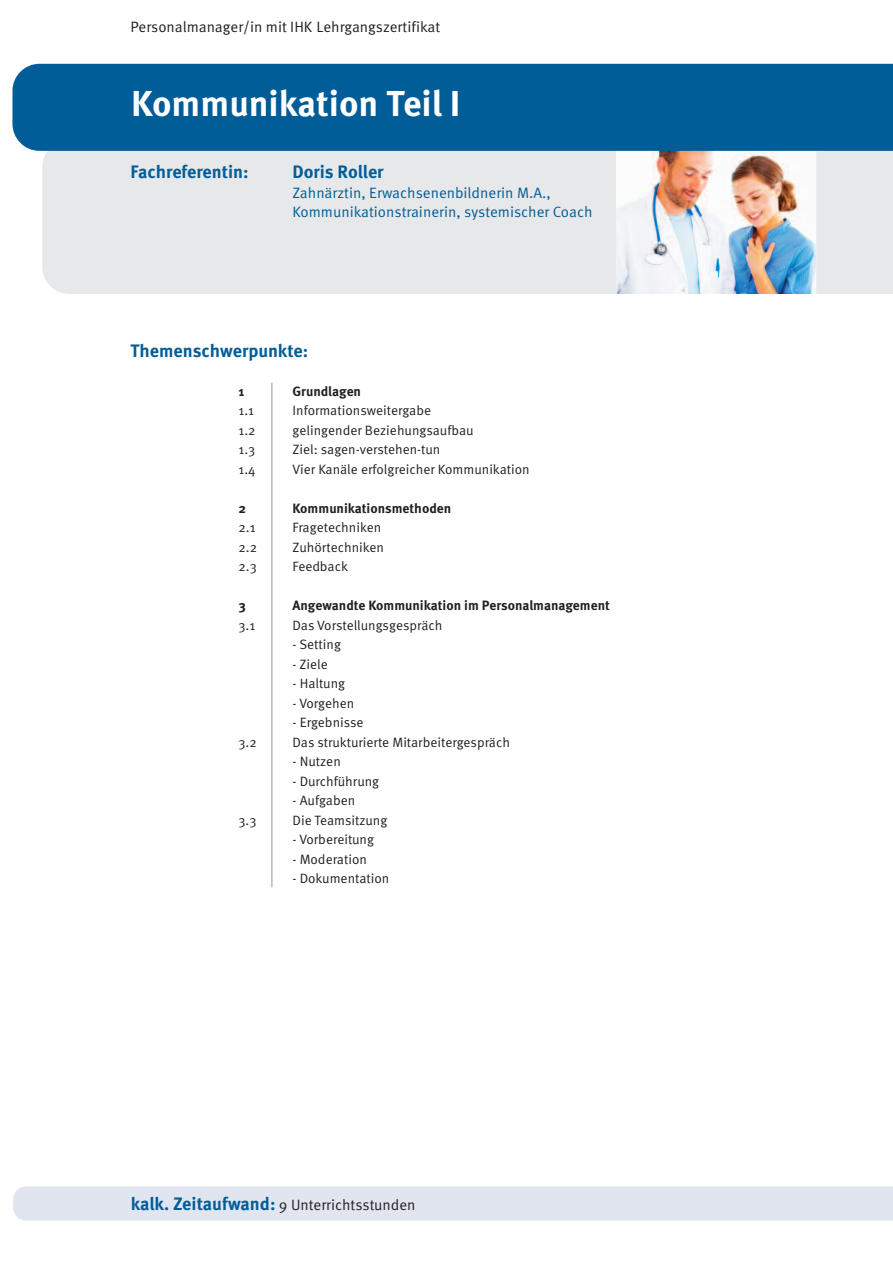
<style>
.page{position:relative;width:893px;height:1263px;background:#fff}
.page>*{position:absolute;margin:0;border:0;box-sizing:border-box;transform-origin:0 0}
.t1{font:700 36px "Meta OT";color:#fff}
.t2{font:700 18px "Meta OT";color:#015d98}
.t3{font:15px "Meta OT Norm";color:#231f20}
.t4{font:15px/19.5px "Meta OT Norm";color:#015d98}
.t5{font:13.5px "Meta OT Norm";color:#231f20}
.t6{font:700 13.5px "Meta OT";color:#231f20}
.s1{font-family:"Meta OT";font-weight:700;font-size:18px;color:#015d98}
</style>
<div class="page">
<div style="left:42px;top:151px;width:851px;height:143px;background:#e7e8e9"></div>
<img style="left:617px;top:151px;width:198px;height:143px">
<div style="left:13px;top:1186px;width:880px;height:34px;background:#e0e5f0"></div>
<div style="left:12px;top:64px;width:881px;height:87px;background:#015d98"></div>
<hr style="left:272px;top:383px;width:1px;height:504px;background:#939598">
<p class="t3" style="left:130px;top:22px;width:311px">Personalmanager/in mit IHK Lehrgangszertifikat</p>
<h1 class="t1" style="left:131px;top:90px;width:331px">Kommunikation Teil I</h1>
<h2 class="t2" style="left:130px;top:165px;width:120px">Fachreferentin:</h2>
<h2 class="t2" style="left:292px;top:165px;width:93px">Doris Roller</h2>
<p class="t4" style="left:292px;top:184px;width:301px">Zahnärztin, Erwachsenenbildnerin M.A.,<br>Kommunikationstrainerin, systemischer Coach</p>
<h2 class="t2" style="left:130px;top:343px;width:179px">Themenschwerpunkte:</h2>
<p class="t6" style="left:238px;top:386px;width:7px">1</p>
<p class="t6" style="left:292px;top:386px;width:70px">Grundlagen</p>
<p class="t5" style="left:238px;top:405px;width:17px">1.1</p>
<p class="t5" style="left:292px;top:405px;width:140px">Informationsweitergabe</p>
<p class="t5" style="left:238px;top:425px;width:19px">1.2</p>
<p class="t5" style="left:292px;top:425px;width:183px">gelingender Beziehungsaufbau</p>
<p class="t5" style="left:238px;top:444px;width:18px">1.3</p>
<p class="t5" style="left:292px;top:444px;width:149px">Ziel: sagen-verstehen-tun</p>
<p class="t5" style="left:238px;top:464px;width:19px">1.4</p>
<p class="t5" style="left:292px;top:464px;width:239px">Vier Kanäle erfolgreicher Kommunikation</p>
<p class="t6" style="left:238px;top:503px;width:9px">2</p>
<p class="t6" style="left:292px;top:503px;width:160px">Kommunikationsmethoden</p>
<p class="t5" style="left:238px;top:522px;width:19px">2.1</p>
<p class="t5" style="left:292px;top:522px;width:90px">Fragetechniken</p>
<p class="t5" style="left:238px;top:542px;width:20px">2.2</p>
<p class="t5" style="left:292px;top:542px;width:93px">Zuhörtechniken</p>
<p class="t5" style="left:238px;top:561px;width:20px">2.3</p>
<p class="t5" style="left:292px;top:561px;width:57px">Feedback</p>
<p class="t6" style="left:238px;top:600px;width:9px">3</p>
<p class="t6" style="left:292px;top:600px;width:319px">Angewandte Kommunikation im Personalmanagement</p>
<p class="t5" style="left:238px;top:620px;width:18px">3.1</p>
<p class="t5" style="left:292px;top:620px;width:151px">Das Vorstellungsgespräch</p>
<p class="t5" style="left:292px;top:639px;width:50px">- Setting</p>
<p class="t5" style="left:292px;top:659px;width:37px">- Ziele</p>
<p class="t5" style="left:292px;top:678px;width:54px">- Haltung</p>
<p class="t5" style="left:292px;top:698px;width:63px">- Vorgehen</p>
<p class="t5" style="left:292px;top:717px;width:73px">- Ergebnisse</p>
<p class="t5" style="left:238px;top:737px;width:20px">3.2</p>
<p class="t5" style="left:292px;top:737px;width:219px">Das strukturierte Mitarbeitergespräch</p>
<p class="t5" style="left:292px;top:756px;width:50px">- Nutzen</p>
<p class="t5" style="left:292px;top:776px;width:88px">- Durchführung</p>
<p class="t5" style="left:292px;top:795px;width:64px">- Aufgaben</p>
<p class="t5" style="left:238px;top:815px;width:20px">3.3</p>
<p class="t5" style="left:292px;top:815px;width:96px">Die Teamsitzung</p>
<p class="t5" style="left:292px;top:834px;width:83px">- Vorbereitung</p>
<p class="t5" style="left:292px;top:854px;width:76px">- Moderation</p>
<p class="t5" style="left:292px;top:873px;width:98px">- Dokumentation</p>
<p class="t3" style="left:131px;top:1199px;width:286px"><span class="s1">kalk. Zeitaufwand:</span> 9 Unterrichtsstunden</p>
</div>
